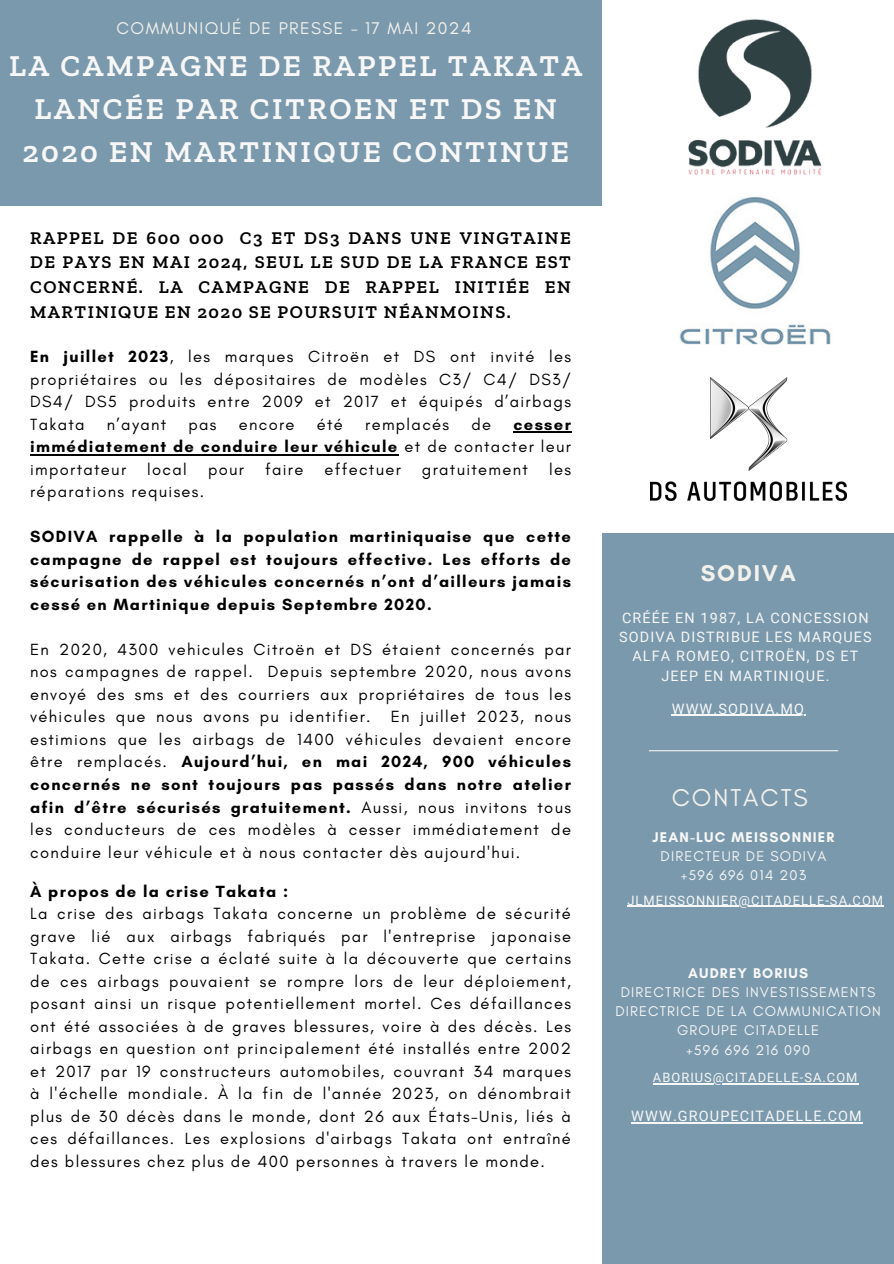
<style>
.page{position:relative;width:894px;height:1264px;background:#fff}
.page>*{position:absolute;margin:0;border:0;box-sizing:border-box;transform-origin:0 0}
.t1{font:600 30.9px/42.8px "Zilla Slab";letter-spacing:.08em;color:#f7f7f7;text-align:center}
.t2{font:24.75px "Glacial Indifference";letter-spacing:.08em;color:#f2f1ec}
.t3{font:700 23.25px "Glacial Indifference";letter-spacing:.08em;color:#f2f1ec}
.t4{font:600 18.3px/24.8px "Zilla Slab";letter-spacing:.08em;color:#000;text-align:justify}
.t5{font:17.25px "Glacial Indifference";letter-spacing:.08em;color:#f2f1ec}
.t6{font:16.5px/22.5px "Glacial Indifference";letter-spacing:.08em;color:#000;text-align:justify}
.t7{font:700 16.5px/22.5px "Glacial Indifference";letter-spacing:.08em;color:#000;text-align:justify}
.t8{font:14.4px/19.2px "Roboto";letter-spacing:.08em;color:#f7f7f7;text-align:center}
.t9{font:14.4px/19.2px "Glacial Indifference";letter-spacing:.08em;color:#f7f7f7;text-align:center}
.t10{font:700 14.4px "Glacial Indifference";letter-spacing:.08em;color:#f7f7f7}
.t11{font:12.9px "Roboto";letter-spacing:.08em;color:#f7f7f7}
.s1{font-weight:700}
.s2{font-weight:400}
</style>
<div class="page">
<div style="left:0;top:0;width:808px;height:205px;background:#7a99ac"></div>
<div style="left:602px;top:533px;width:291px;height:730px;background:#7a99ac"></div>
<hr style="left:648px;top:750px;width:189px;height:1px;background:#f2f1ec">
<div style="left:602px;top:0;width:291px;height:215px;background:#fff"></div>
<img style="left:688px;top:19px;width:134px;height:156px">
<img style="left:650px;top:377px;width:195px;height:123px">
<hr style="left:513px;top:431px;width:59px;height:2px;background:#000">
<hr style="left:30px;top:454px;width:368px;height:1px;background:#000">
<img style="left:678px;top:197px;width:153px;height:147px">
<hr style="left:631px;top:1122px;width:231px;height:1px;background:#f7f7f7">
<hr style="left:652px;top:1083px;width:206px;height:1px;background:#f7f7f7">
<hr style="left:627px;top:905px;width:256px;height:1px;background:#f7f7f7">
<hr style="left:671px;top:714px;width:57px;height:2px;background:#f7f7f7">
<hr style="left:728px;top:714px;width:77px;height:2px;background:#f7f7f7">
<p class="t5" style="left:117px;top:18px;width:356px">COMMUNIQUÉ DE PRESSE - 17 MAI 2024</p>
<p class="t1" style="left:9px;top:44px;width:574px">LA CAMPAGNE DE RAPPEL TAKATA<br>LANCÉE PAR CITROEN ET DS EN<br>2020 EN MARTINIQUE CONTINUE</p>
<p class="t4" style="left:30px;top:225px;width:542px">RAPPEL DE 600 000 C3 ET DS3 DANS UNE VINGTAINE DE PAYS EN MAI 2024, SEUL LE SUD DE LA FRANCE EST CONCERNÉ. LA CAMPAGNE DE RAPPEL INITIÉE EN MARTINIQUE EN 2020 SE POURSUIT NÉANMOINS.</p>
<h1 class="t6" style="left:30px;top:345px;width:542px"><span class="s1">En juillet 2023</span>, les marques Citroën et DS ont invité les propriétaires ou les dépositaires de modèles C3/ C4/ DS3/ DS4/ DS5 produits entre 2009 et 2017 et équipés d’airbags Takata</h1>
<h1 class="t6" style="left:107px;top:413px;width:61px">n’ayant</h1>
<h1 class="t6" style="left:188px;top:413px;width:30px">pas</h1>
<h1 class="t6" style="left:239px;top:413px;width:57px">encore</h1>
<h1 class="t6" style="left:317px;top:413px;width:28px">été</h1>
<h1 class="t6" style="left:365px;top:413px;width:85px">remplacés</h1>
<h1 class="t6" style="left:471px;top:413px;width:21px">de</h1>
<h1 class="t7" style="left:30px;top:413px;width:542px;text-indent:483px">cesser immédiatement de conduire leur véhicule <span class="s2">et de contacter leur importateur</span></h1>
<h1 class="t6" style="left:147px;top:458px;width:41px">local</h1>
<h1 class="t6" style="left:208px;top:458px;width:37px">pour</h1>
<h1 class="t6" style="left:265px;top:458px;width:40px">faire</h1>
<h1 class="t6" style="left:324px;top:458px;width:78px">effectuer</h1>
<h1 class="t6" style="left:422px;top:458px;width:107px">gratuitement</h1>
<h1 class="t6" style="left:549px;top:458px;width:23px">les</h1>
<h1 class="t6" style="left:30px;top:480px;width:175px">réparations requises.</h1>
<p class="t7" style="left:30px;top:525px;width:542px">SODIVA rappelle à la population martiniquaise que cette campagne de rappel est toujours effective. Les efforts de sécurisation des véhicules concernés n’ont d’ailleurs jamais cessé en Martinique depuis Septembre 2020.</p>
<p class="t6" style="left:30px;top:638px;width:542px">En 2020, 4300 vehicules Citroën et DS étaient concernés par nos campagnes de rappel. Depuis septembre 2020, nous avons envoyé des sms et des courriers aux propriétaires de tous les véhicules que nous avons pu identifier. En juillet 2023, nous estimions que les airbags de 1400 véhicules devaient encore être remplacés. <span class="s1">Aujourd’hui, en mai 2024, 900 véhicules concernés ne sont toujours pas passés dans notre atelier afin d’être sécurisés gratuitement.</span> Aussi, nous invitons tous les conducteurs de ces modèles à cesser immédiatement de conduire leur véhicule et à nous contacter dès aujourd'hui.</p>
<h4 class="t7" style="left:30px;top:879px;width:259px">À propos de la crise Takata :</h4>
<p class="t6" style="left:30px;top:902px;width:542px">La crise des airbags Takata concerne un problème de sécurité grave lié aux airbags fabriqués par l'entreprise japonaise Takata. Cette crise a éclaté suite à la découverte que certains de ces airbags pouvaient se rompre lors de leur déploiement, posant ainsi un risque potentiellement mortel. Ces défaillances ont été associées à de graves blessures, voire à des décès. Les airbags en question ont principalement été installés entre 2002 et 2017 par 19 constructeurs automobiles, couvrant 34 marques à l'échelle mondiale. À la fin de l'année 2023, on dénombrait plus de 30 décès dans le monde, dont 26 aux États-Unis, liés à ces défaillances. Les explosions d'airbags Takata ont entraîné des blessures chez plus de 400 personnes à travers le monde.</p>
<p class="t3" style="left:700px;top:559px;width:97px">SODIVA</p>
<p class="t8" style="left:619px;top:608px;width:254px">CRÉÉE EN 1987, LA CONCESSION<br>SODIVA DISTRIBUE LES MARQUES<br>ALFA ROMEO, CITROËN, DS ET<br>JEEP EN MARTINIQUE.</p>
<p class="t8" style="left:671px;top:699px;width:134px">WWW.SODIVA.MQ</p>
<h3 class="t2" style="left:671px;top:782px;width:137px">CONTACTS</h3>
<p class="t10" style="left:652px;top:828px;width:183px">JEAN-LUC MEISSONNIER</p>
<p class="t9" style="left:660px;top:846px;width:167px">DIRECTEUR DE SODIVA</p>
<p class="t9" style="left:680px;top:865px;width:127px">+596 696 014 203</p>
<p class="t11" style="left:627px;top:892px;width:257px">JLMEISSONNIER@CITADELLE-SA.COM</p>
<p class="t10" style="left:688px;top:964px;width:121px">AUDREY BORIUS</p>
<p class="t9" style="left:620px;top:982px;width:256px">DIRECTRICE DES INVESTISSEMENTS</p>
<p class="t9" style="left:615px;top:1001px;width:267px">DIRECTRICE DE LA COMMUNICATION<br>GROUPE CITADELLE</p>
<p class="t9" style="left:686px;top:1039px;width:125px">+596 696 216 090</p>
<p class="t11" style="left:652px;top:1070px;width:206px">ABORIUS@CITADELLE-SA.COM</p>
<p class="t8" style="left:631px;top:1106px;width:232px">WWW.GROUPECITADELLE.COM</p>
</div>
